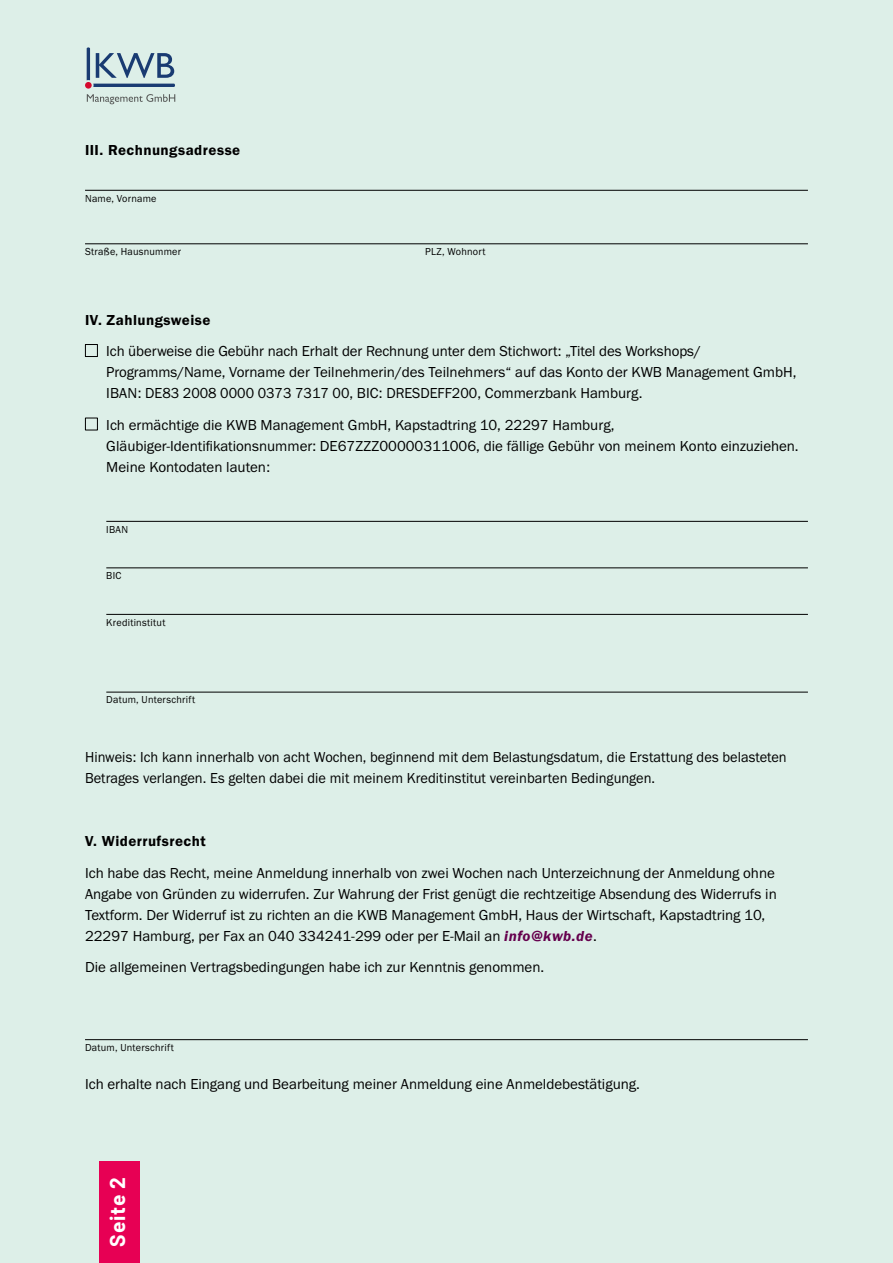
<style>
.page{position:relative;width:893px;height:1263px;background:#ddefe8}
.page>*{position:absolute;margin:0;border:0;box-sizing:border-box;transform-origin:0 0}
.t1{font:700 21px "Barlow";letter-spacing:.04em;color:#fff}
.t2{font:15px/21px "Franklin Gothic URW Boo";color:#000}
.t3{font:15px/21px "Franklin Gothic URW Boo";color:#000;scale:.96 1}
.t4{font:15px "Franklin Gothic URW Dem";letter-spacing:.03em;color:#000}
.t5{font:10.5px "Franklin Gothic URW Boo";letter-spacing:.025em;color:#000}
.s1{font-family:"Franklin Gothic URW Dem Ita";color:#65004d}
</style>
<div class="page">
<div style="left:99px;top:1161px;width:40px;height:102px;background:#e70054"></div>
<hr style="left:85px;top:190px;width:723px;height:1px;background:#000">
<hr style="left:85px;top:243px;width:723px;height:1px;background:#000">
<hr style="left:106px;top:521px;width:702px;height:1px;background:#000">
<hr style="left:106px;top:567px;width:702px;height:1px;background:#000">
<hr style="left:106px;top:614px;width:702px;height:1px;background:#000">
<hr style="left:106px;top:692px;width:702px;height:1px;background:#000">
<hr style="left:85px;top:1039px;width:723px;height:1px;background:#000">
<div style="left:85px;top:344px;width:13px;height:13px;border:1px solid #000"></div>
<div style="left:85px;top:418px;width:13px;height:12px;border:1px solid #000"></div>
<svg style="left:85px;top:82px;width:7px;height:7px"></svg>
<svg style="left:87px;top:47px;width:88px;height:40px"></svg>
<svg style="left:87px;top:94px;width:88px;height:10px"></svg>
<p class="t4" style="left:85px;top:140px;width:157px">III. Rechnungsadresse</p>
<p class="t5" style="left:85px;top:192px;width:73px">Name, Vorname</p>
<p class="t5" style="left:85px;top:245px;width:98px">Straße, Hausnummer</p>
<p class="t5" style="left:425px;top:245px;width:62px">PLZ, Wohnort</p>
<p class="t4" style="left:85px;top:310px;width:127px">IV. Zahlungsweise</p>
<p class="t2" style="left:106px;top:340px;width:692px">Ich überweise die Gebühr nach Erhalt der Rechnung unter dem Stichwort: „Titel des Workshops/<br>Programms/Name, Vorname der Teilnehmerin/des Teilnehmers“ auf das Konto der KWB Management GmbH,<br>IBAN: DE83 2008 0000 0373 7317 00, BIC: DRESDEFF200, Commerzbank Hamburg.</p>
<p class="t2" style="left:106px;top:414px;width:694px">Ich ermächtige die KWB Management GmbH, Kapstadtring 10, 22297 Hamburg,<br>Gläubiger-Identifikationsnummer: DE67ZZZ00000311006, die fällige Gebühr von meinem Konto einzuziehen.<br>Meine Kontodaten lauten:</p>
<p class="t5" style="left:106px;top:523px;width:23px">IBAN</p>
<p class="t5" style="left:106px;top:569px;width:17px">BIC</p>
<p class="t5" style="left:106px;top:616px;width:61px">Kreditinstitut</p>
<p class="t5" style="left:106px;top:693px;width:90px">Datum, Unterschrift</p>
<p class="t3" style="left:85px;top:747px;width:732px">Hinweis: Ich kann innerhalb von acht Wochen, beginnend mit dem Belastungsdatum, die Erstattung des belasteten<br>Betrages verlangen. Es gelten dabei die mit meinem Kreditinstitut vereinbarten Bedingungen.</p>
<p class="t4" style="left:85px;top:832px;width:122px">V. Widerrufsrecht</p>
<p class="t2" style="left:85px;top:862px;width:693px">Ich habe das Recht, meine Anmeldung innerhalb von zwei Wochen nach Unterzeichnung der Anmeldung ohne Angabe von Gründen zu widerrufen. Zur Wahrung der Frist genügt die rechtzeitige Absendung des Widerrufs in Textform. Der Widerruf ist zu richten an die KWB Management GmbH, Haus der Wirtschaft, Kapstadtring 10, 22297 Hamburg, per Fax an 040 334241-299 oder per E-Mail an <span class="s1">info@kwb.de</span>.</p>
<p class="t2" style="left:85px;top:957px;width:461px">Die allgemeinen Vertragsbedingungen habe ich zur Kenntnis genommen.</p>
<p class="t5" style="left:85px;top:1041px;width:90px">Datum, Unterschrift</p>
<p class="t2" style="left:85px;top:1073px;width:556px">Ich erhalte nach Eingang und Bearbeitung meiner Anmeldung eine Anmeldebestätigung.</p>
<h1 class="t1" style="left:102px;top:1247px;width:71px;rotate:-90deg">Seite 2</h1>
</div>
